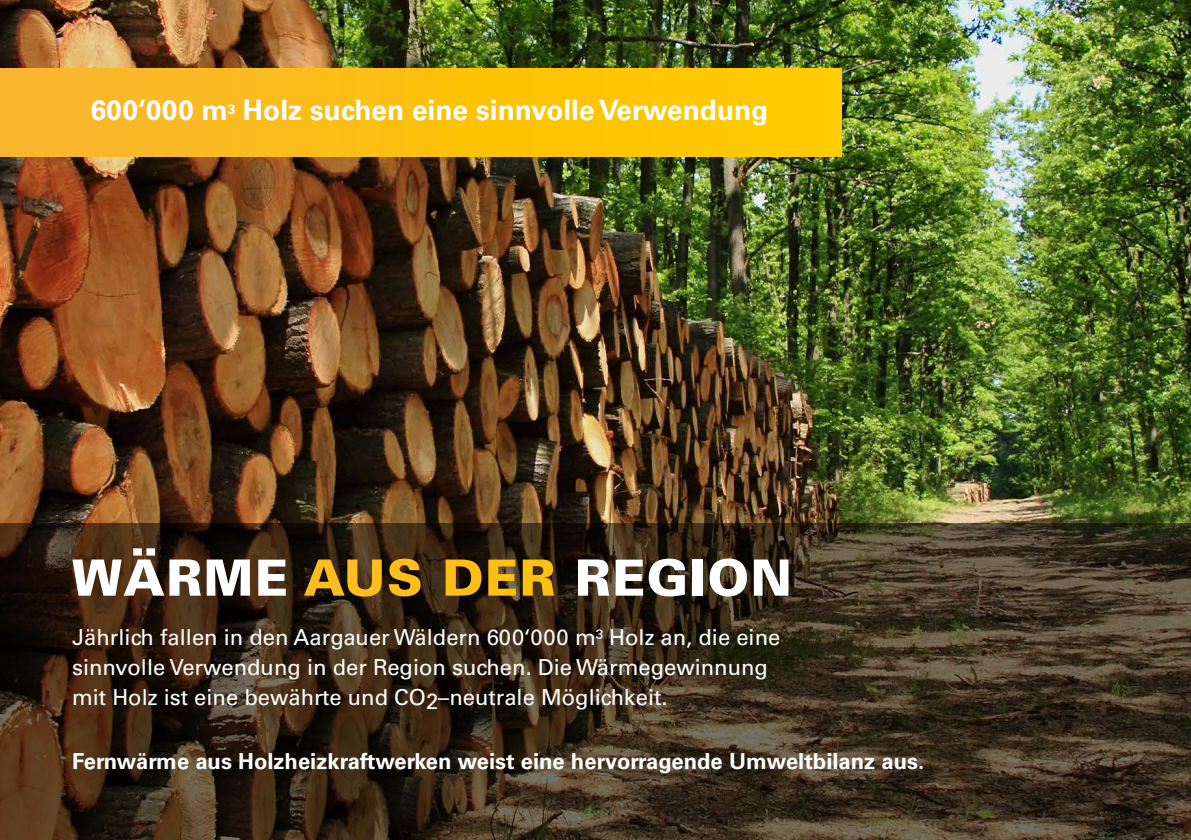
<style>
.page{position:relative;width:1191px;height:840px;background:#fff}
.page>*{position:absolute;margin:0;border:0;box-sizing:border-box;transform-origin:0 0}
.t1{font:900 50px "Univers";letter-spacing:.025em;color:#fff}
.t2{font:700 28px "Univers";color:#fff}
.t3{font:22px/30px "Univers";color:#fff}
.t4{font:700 22px "Univers";color:#fff}
.s1{font-size:22px}
</style>
<div class="page">
<img style="left:0;top:0;width:1191px;height:523px">
<svg style="left:0;top:523px;width:1191px;height:316px;background:#3b2c1c"></svg>
<div style="left:0;top:68px;width:841px;height:88px;background:linear-gradient(to right,#fab42e,#fc0)"></div>
<p class="t2" style="left:91px;top:94px;width:679px">600‘000 m<span class="s1">³</span> Holz suchen eine sinnvolle Verwendung</p>
<h1 class="t1" style="left:72px;top:546px;width:721px">WÄRME AUS DER REGION</h1>
<p class="t3" style="left:72px;top:622px;width:710px">Jährlich fallen in den Aargauer Wäldern 600‘000 m³ Holz an, die eine sinnvolle Verwendung in der Region suchen. Die Wärmegewinnung mit Holz ist eine bewährte und CO2–neutrale Möglichkeit.</p>
<p class="t4" style="left:72px;top:748px;width:853px">Fernwärme aus Holzheizkraftwerken weist eine hervorragende Umweltbilanz aus.</p>
</div>
